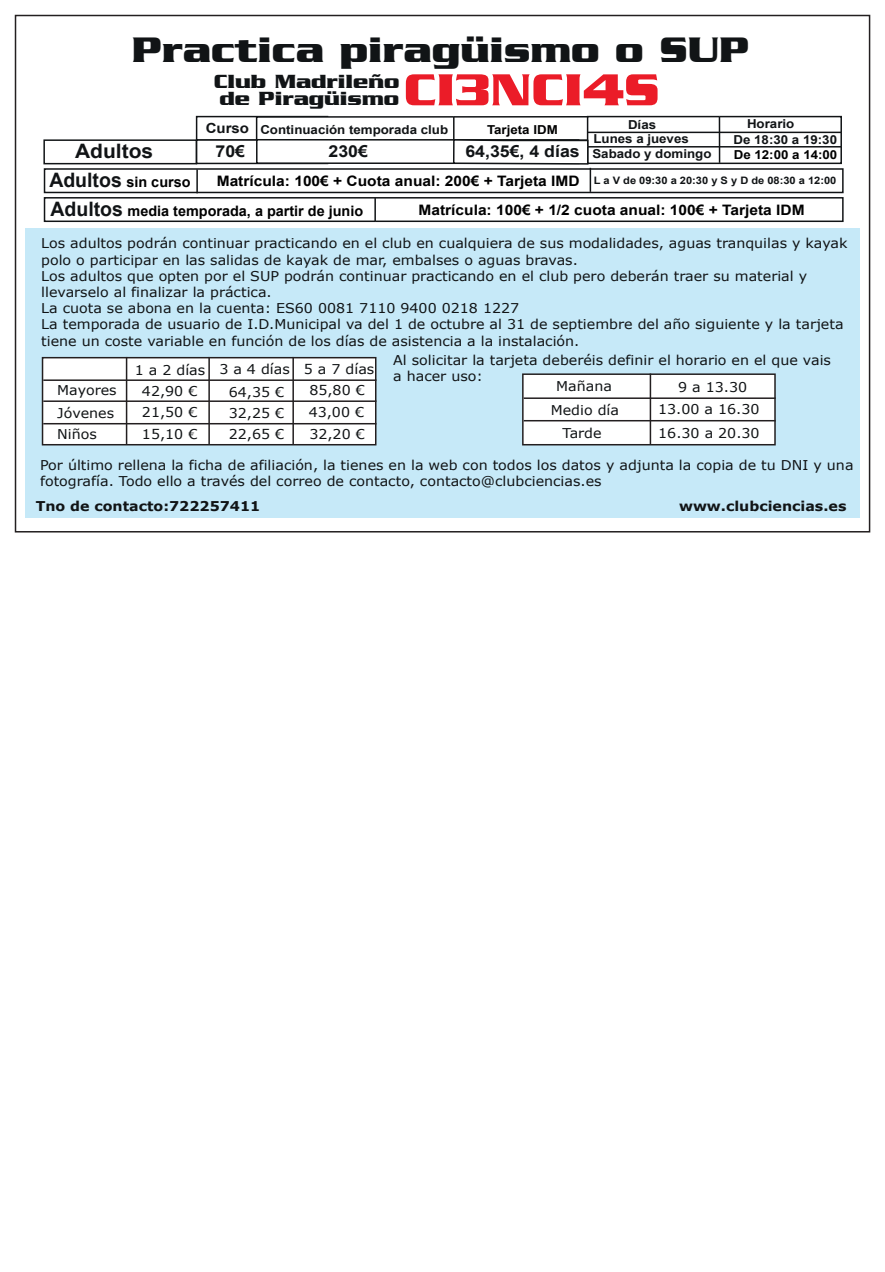
<style>
.page{position:relative;width:885px;height:1272px;background:#fff}
.page>*{position:absolute;margin:0;border:0;box-sizing:border-box;transform-origin:0 0}
.t1{font:700 48.45px "Serpentine";color:#eb1c28;scale:1.05 1}
.t2{font:700 38.25px "Serpentine";color:#111416;scale:1.05 1}
.t3{font:700 20.55px/16.8px "Serpentine";color:#111416;scale:1.05 1}
.t4{font:700 19.95px "Arial";color:#111416;scale:1.05 1}
.t5{font:700 16.5px "Arial";color:#111416;scale:1.08 1}
.t6{font:700 14.4px "Arial";color:#000001;scale:1.08 1}
.t7{font:700 14.4px "Arial";color:#000001}
.t8{font:13.5px/16.2px "Verdana";color:#111416;scale:1.05 1}
.t9{font:700 13.5px "Verdana";color:#111416;scale:1.05 1}
.t10{font:700 12.3px "Arial";color:#111416;scale:1.08 1}
.t11{font:700 12.3px "Arial";color:#000001;scale:1.08 1}
.s1{font-size:13.95px}
.s2{font-size:19.95px;color:#111416}
</style>
<div class="page">
<div style="left:25px;top:228px;width:834px;height:289px;background:#c6e9f8"></div>
<div style="left:43px;top:139px;width:154px;height:25px;background:#fff;border:2px solid #111416"></div>
<div style="left:196px;top:116px;width:132px;height:25px;background:#fff;border:2px solid #111416"></div>
<div style="left:256px;top:117px;width:333px;height:23px;background:#fff"></div>
<div style="left:256px;top:116px;width:334px;height:25px;border:2px solid #111416"></div>
<div style="left:196px;top:139px;width:132px;height:25px;background:#fff;border:2px solid #111416"></div>
<div style="left:256px;top:139px;width:324px;height:25px;background:#fff;border:2px solid #111416"></div>
<div style="left:44px;top:168px;width:799px;height:25px;background:#fff;border:2px solid #111416"></div>
<hr style="left:196px;top:169px;width:2px;height:24px;background:#111416">
<hr style="left:589px;top:168px;width:2px;height:24px;background:#111416">
<div style="left:44px;top:197px;width:799px;height:25px;background:#fff;border:2px solid #111416"></div>
<hr style="left:374px;top:198px;width:2px;height:23px;background:#111416">
<svg style="left:452px;top:115px;width:390px;height:50px"></svg>
<div style="left:42px;top:357px;width:334px;height:88px;background:#fff;border:2px solid #231f20"></div>
<hr style="left:43px;top:423px;width:333px;height:1px;background:#231f20">
<hr style="left:43px;top:400px;width:333px;height:2px;background:#231f20">
<hr style="left:43px;top:379px;width:333px;height:2px;background:#231f20">
<hr style="left:292px;top:357px;width:2px;height:87px;background:#231f20">
<hr style="left:208px;top:357px;width:2px;height:87px;background:#231f20">
<hr style="left:126px;top:357px;width:1px;height:87px;background:#231f20">
<div style="left:522px;top:373px;width:253px;height:72px;background:#fff;border:2px solid #231f20"></div>
<hr style="left:523px;top:420px;width:252px;height:1px;background:#231f20">
<hr style="left:523px;top:397px;width:252px;height:2px;background:#231f20">
<hr style="left:649px;top:373px;width:2px;height:71px;background:#231f20">
<h2 class="t2" style="left:132px;top:27px;width:589px">Practica piragüismo o SUP</h2>
<h3 class="t4" style="left:75px;top:138px;width:76px">Adultos</h3>
<h3 class="t3" style="left:214px;top:73px;width:178px">Club Madrileño de Piragüismo</h3>
<h1 class="t1" style="left:403px;top:62px;width:245px">CI3NCI4S</h1>
<p class="t10" style="left:628px;top:116px;width:28px">Días</p>
<p class="t10" style="left:747px;top:115px;width:45px">Horario</p>
<p class="t10" style="left:593px;top:130px;width:90px">Lunes a jueves</p>
<p class="t10" style="left:733px;top:131px;width:97px">De 18:30 a 19:30</p>
<p class="t10" style="left:206px;top:122px;width:226px"><span class="s1">Curso</span> Continuación temporada club</p>
<p class="t5" style="left:215px;top:140px;width:29px">70€</p>
<p class="t5" style="left:328px;top:140px;width:38px">230€</p>
<p class="t11" style="left:487px;top:121px;width:67px">Tarjeta IDM</p>
<p class="t5" style="left:465px;top:141px;width:107px">64,35€, 4 días</p>
<p class="t10" style="left:592px;top:145px;width:112px">Sabado y domingo</p>
<p class="t11" style="left:733px;top:147px;width:97px">De 12:00 a 14:00</p>
<p class="t7" style="left:49px;top:173px;width:143px"><span class="s2">Adultos</span> sin curso</p>
<p class="t6" style="left:217px;top:172px;width:575px">Matrícula: 100€ + Cuota anual: 200€ + Tarjeta IMD <sup>L</sup> <sup>a</sup> <sup>V</sup> <sup>de</sup> <sup>09:30</sup> <sup>a</sup> <sup>20:30</sup> <sup>y</sup> <sup>S</sup> <sup>y</sup> <sup>D</sup> <sup>de</sup> <sup>08:30</sup> <sup>a</sup> <sup>12:00</sup></p>
<p class="t7" style="left:50px;top:202px;width:314px"><span class="s2">Adultos</span> media temporada, a partir de junio</p>
<p class="t6" style="left:418px;top:201px;width:359px">Matrícula: 100€ + 1/2 cuota anual: 100€ + Tarjeta IDM</p>
<p class="t8" style="left:41px;top:235px;width:769px">Los adultos podrán continuar practicando en el club en cualquiera de sus modalidades, aguas tranquilas y kayak polo o participar en las salidas de kayak de mar, embalses o aguas bravas.<br>Los adultos que opten por el SUP podrán continuar practicando en el club pero deberán traer su material y llevarselo al finalizar la práctica.<br>La cuota se abona en la cuenta: ES60 0081 7110 9400 0218 1227<br>La temporada de usuario de I.D.Municipal va del 1 de octubre al 31 de septiembre del año siguiente y la tarjeta tiene un coste variable en función de los días de asistencia a la instalación.</p>
<p class="t8" style="left:57px;top:379px;width:58px;line-height:22.6px">Mayores<br>Jóvenes</p>
<p class="t8" style="left:57px;top:426px;width:39px">Niños</p>
<p class="t8" style="left:135px;top:361px;width:229px">1 a 2 días 3 a 4 días 5 a 7 días</p>
<p class="t8" style="left:142px;top:383px;width:54px">42,90 €</p>
<p class="t8" style="left:229px;top:384px;width:54px">64,35 €</p>
<p class="t8" style="left:309px;top:382px;width:54px">85,80 €</p>
<p class="t8" style="left:142px;top:404px;width:54px">21,50 €</p>
<p class="t8" style="left:229px;top:405px;width:54px">32,25 €</p>
<p class="t8" style="left:308px;top:404px;width:54px">43,00 €</p>
<p class="t8" style="left:142px;top:426px;width:54px">15,10 €</p>
<p class="t8" style="left:229px;top:426px;width:54px">22,65 €</p>
<p class="t8" style="left:309px;top:426px;width:54px">32,20 €</p>
<p class="t8" style="left:393px;top:352px;width:418px">Al solicitar la tarjeta deberéis definir el horario en el que vais a hacer uso:</p>
<p class="t8" style="left:550px;top:375px;width:66px;line-height:23.1px;text-align:center">Mañana<br>Medio día<br>Tarde</p>
<p class="t8" style="left:658px;top:376px;width:98px;line-height:21.9px;text-align:center">9 a 13.30<br>13.00 a 16.30</p>
<p class="t8" style="left:658px;top:425px;width:98px">16.30 a 20.30</p>
<p class="t8" style="left:40px;top:457px;width:776px">Por último rellena la ficha de afiliación, la tienes en la web con todos los datos y adjunta la copia de tu DNI y una fotografía. Todo ello a través del correo de contacto, contacto@clubciencias.es</p>
<p class="t9" style="left:36px;top:497px;width:215px">Tno de contacto:722257411</p>
<p class="t9" style="left:679px;top:497px;width:161px">www.clubciencias.es</p>
</div>
